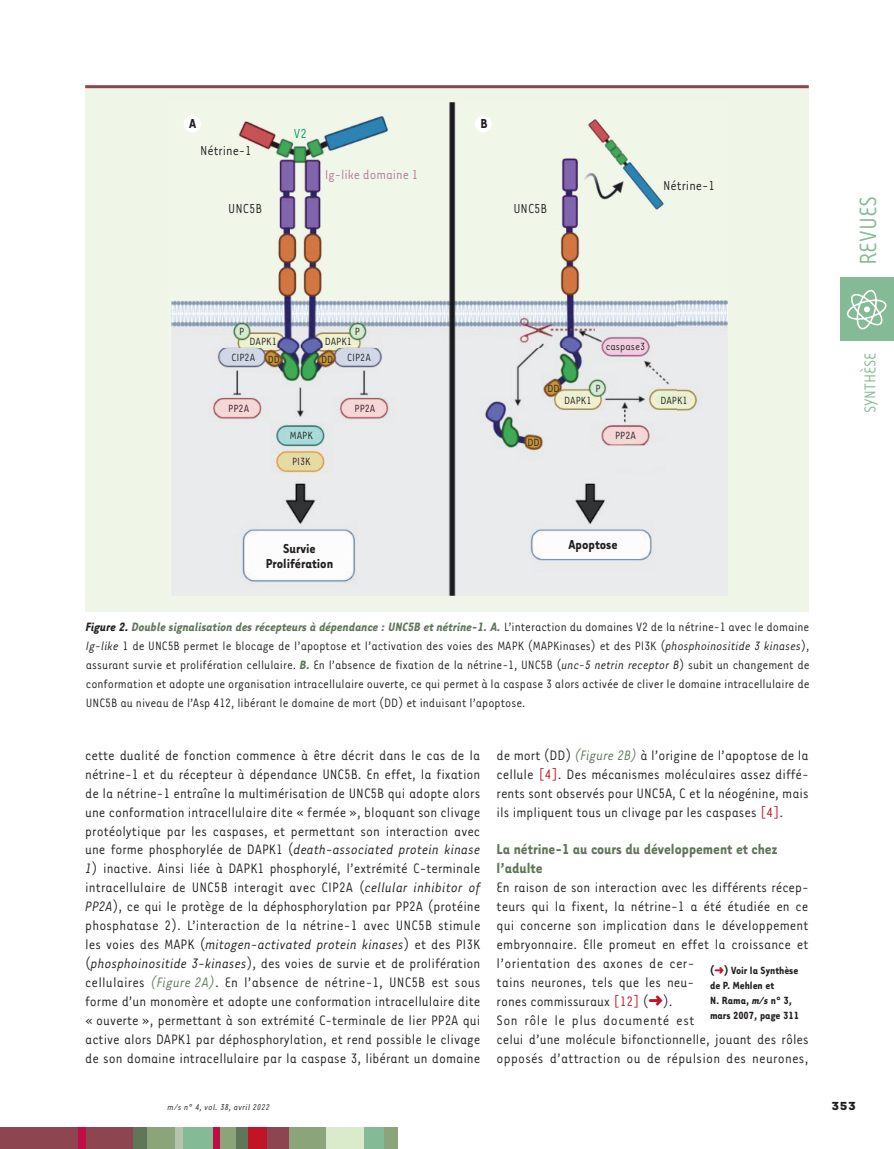
<style>
.page{position:relative;width:894px;height:1149px;background:#fff}
.page>*{position:absolute;margin:0;border:0;box-sizing:border-box;transform-origin:0 0}
.t1{font:27px "Tarzana Narrow";color:#84ba95}
.t2{font:18px "Tarzana Narrow";color:#84ba95}
.t3{font:700 16.5px/18.9px "Tarzana Narrow";color:#5f7659}
.t4{font:15.75px/18.9px "Tarzana Narrow";color:#231f20;text-align:justify}
.t5{font:700 15px/15px "Tarzana Narrow";color:#231f20;text-align:center}
.t6{font:15px "Tarzana Narrow";color:#231f20}
.t7{font:15px "Tarzana Narrow";color:#b5799a}
.t8{font:15px "Tarzana Narrow";color:#009f66}
.t9{font:13.95px/18.9px "Tarzana Narrow";color:#231f20;text-align:justify}
.t10{font:700 13.5px "Tarzana Wide";color:#231f20}
.t11{font:12px "Tarzana Narrow";color:#231f20}
.t12{font:700 12px/15px "Tarzana Narrow";color:#231f20}
.t13{font:italic 9.75px "Tarzana Narrow";letter-spacing:.025em;color:#231f20}
.s1{font-weight:700;font-style:italic}
.s2{font-weight:700;font-style:italic;color:#5f7659}
.s3{font-style:italic}
.s4{font-style:italic;color:#5f7659}
.s5{color:#c11527}
</style>
<div class="page">
<div style="left:840px;top:277px;width:53px;height:63px;background:#84ba95"></div>
<svg style="left:847px;top:290px;width:39px;height:39px"></svg>
<div style="left:0;top:1127px;width:134px;height:21px;background:#8d454f"></div>
<div style="left:235px;top:1127px;width:13px;height:21px;background:#5f7659"></div>
<div style="left:78px;top:1127px;width:7px;height:21px;background:#c10d45"></div>
<div style="left:133px;top:1127px;width:22px;height:21px;background:#5f7659"></div>
<div style="left:147px;top:1127px;width:30px;height:21px;background:#8ba479"></div>
<div style="left:175px;top:1127px;width:9px;height:21px;background:#b6c4ad"></div>
<div style="left:183px;top:1127px;width:30px;height:21px;background:#84ba95"></div>
<div style="left:217px;top:1127px;width:19px;height:21px;background:#8ba479"></div>
<div style="left:213px;top:1127px;width:6px;height:21px;background:#c10d45"></div>
<div style="left:248px;top:1127px;width:27px;height:21px;background:#c11527"></div>
<div style="left:287px;top:1127px;width:39px;height:21px;background:#8ba479"></div>
<div style="left:267px;top:1127px;width:21px;height:21px;background:#8d454f"></div>
<div style="left:326px;top:1127px;width:38px;height:21px;background:#daebcb"></div>
<div style="left:364px;top:1127px;width:20px;height:21px;background:#84ba95"></div>
<div style="left:383px;top:1127px;width:14px;height:21px;background:#8ba479"></div>
<div style="left:85px;top:85px;width:723px;height:527px;background:#eff6e8"></div>
<img style="left:171px;top:103px;width:555px;height:492px">
<div style="left:184px;top:115px;width:17px;height:17px;background:#fff;border-radius:50%"></div>
<div style="left:474px;top:115px;width:17px;height:17px;background:#fff;border-radius:50%"></div>
<hr style="left:85px;top:85px;width:723px;height:3px;background:#8d454f">
<p class="t5" style="left:189px;top:115px;width:9px">A</p>
<p class="t5" style="left:480px;top:115px;width:9px">B</p>
<p class="t6" style="left:200px;top:142px;width:53px">Nétrine-1</p>
<p class="t8" style="left:294px;top:124px;width:14px">V2</p>
<p class="t6" style="left:228px;top:199px;width:35px">UNC5B</p>
<p class="t7" style="left:324px;top:166px;width:95px">Ig-like domaine 1</p>
<p class="t6" style="left:513px;top:199px;width:35px">UNC5B</p>
<p class="t6" style="left:663px;top:176px;width:53px">Nétrine-1</p>
<p class="t11" style="left:239px;top:324px;width:7px">P</p>
<p class="t11" style="left:355px;top:324px;width:7px">P</p>
<p class="t11" style="left:249px;top:334px;width:29px">DAPK1</p>
<p class="t11" style="left:324px;top:334px;width:29px">DAPK1</p>
<p class="t11" style="left:231px;top:350px;width:25px">CIP2A</p>
<p class="t11" style="left:347px;top:350px;width:25px">CIP2A</p>
<p class="t11" style="left:268px;top:352px;width:14px">DD</p>
<p class="t11" style="left:321px;top:352px;width:14px">DD</p>
<p class="t11" style="left:228px;top:401px;width:22px">PP2A</p>
<p class="t11" style="left:354px;top:401px;width:22px">PP2A</p>
<p class="t11" style="left:290px;top:428px;width:24px">MAPK</p>
<p class="t11" style="left:292px;top:454px;width:20px">PI3K</p>
<p class="t11" style="left:605px;top:339px;width:41px">caspase3</p>
<p class="t11" style="left:547px;top:381px;width:14px">DD</p>
<p class="t11" style="left:595px;top:381px;width:7px">P</p>
<p class="t11" style="left:564px;top:393px;width:29px">DAPK1</p>
<p class="t11" style="left:660px;top:393px;width:29px">DAPK1</p>
<p class="t11" style="left:527px;top:435px;width:14px">DD</p>
<p class="t11" style="left:615px;top:428px;width:22px">PP2A</p>
<p class="t5" style="left:266px;top:539px;width:69px">Survie<br>Prolifération</p>
<p class="t5" style="left:568px;top:536px;width:51px">Apoptose</p>
<p class="t9" style="left:86px;top:617px;width:724px"><span class="s1">Figure 2.</span> <span class="s2">Double signalisation des récepteurs à dépendance : UNC5B et nétrine-1. A.</span> L’interaction du domaines V2 de la nétrine-1 avec le domaine <span class="s3">Ig-like</span> 1 de UNC5B permet le blocage de l’apoptose et l’activation des voies des MAPK (MAPKinases) et des PI3K (<span class="s3">phosphoinositide 3 kinases</span>), assurant survie et prolifération cellulaire. <span class="s2">B.</span> En l’absence de fixation de la nétrine-1, UNC5B (<span class="s3">unc-5 netrin receptor B</span>) subit un changement de conformation et adopte une organisation intracellulaire ouverte, ce qui permet à la caspase 3 alors activée de cliver le domaine intracellulaire de UNC5B au niveau de l’Asp 412, libérant le domaine de mort (DD) et induisant l’apoptose.</p>
<p class="t4" style="left:85px;top:745px;width:396px">cette dualité de fonction commence à être décrit dans le cas de la nétrine-1 et du récepteur à dépendance UNC5B. En effet, la fixation de la nétrine-1 entraîne la multimérisation de UNC5B qui adopte alors une conformation intracellulaire dite « fermée », bloquant son clivage protéolytique par les caspases, et permettant son interaction avec une forme phosphorylée de DAPK1 (<span class="s3">death-associated protein kinase</span></p>
<p class="t4" style="left:85px;top:858px;width:396px"><span class="s3">1</span>) inactive. Ainsi liée à DAPK1 phosphorylé, l’extrémité C-terminale intracellulaire de UNC5B interagit avec CIP2A (<span class="s3">cellular inhibitor of PP2A</span>), ce qui le protège de la déphosphorylation par PP2A (protéine phosphatase 2). L’interaction de la nétrine-1 avec UNC5B stimule les voies des MAPK (<span class="s3">mitogen-activated protein kinases</span>) et des PI3K (<span class="s3">phosphoinositide 3-kinases</span>), des voies de survie et de prolifération cellulaires <span class="s4">(Figure 2A)</span>. En l’absence de nétrine-1, UNC5B est sous forme d’un monomère et adopte une conformation intracellulaire dite « ouverte », permettant à son extrémité C-terminale de lier PP2A qui active alors DAPK1 par déphosphorylation, et rend possible le clivage de son domaine intracellulaire par la caspase 3, libérant un domaine</p>
<p class="t4" style="left:496px;top:745px;width:313px">de mort (DD) <span class="s4">(Figure 2B)</span> à l’origine de l’apoptose de la cellule <span class="s5">[4]</span>. Des mécanismes moléculaires assez diffé&shy;rents sont observés pour UNC5A, C et la néogénine, mais ils impliquent tous un clivage par les caspases <span class="s5">[4]</span>.</p>
<p class="t3" style="left:496px;top:839px;width:282px">La nétrine-1 au cours du développement et chez l’adulte</p>
<p class="t4" style="left:496px;top:877px;width:313px;text-align:left">En raison de son interaction avec les différents récep&shy;teurs qui la fixent, la nétrine-1 a été étudiée en ce qui concerne son implication dans le développement embryonnaire. Elle promeut en effet la croissance et l’orientation des axones de cer-<br>tains neurones, tels que les neu-<br>rones commissuraux <span class="s5">[12]</span> (<span class="s5">➜</span>).<br>Son rôle le plus documenté est<br>celui d’une molécule bifonctionnelle, jouant des rôles opposés d’attraction ou de répulsion des neurones,</p>
<p class="t12" style="left:709px;top:962px;width:90px">(<span class="s5">➜</span>) Voir la Synthèse de P. Mehlen et<br>N. Rama, <span class="s3">m/s</span> n° 3, mars 2007, page 311</p>
<h1 class="t1" style="left:851px;top:265px;width:71px;rotate:-90deg">REVUES</h1>
<p class="t2" style="left:858px;top:413px;width:62px;rotate:-90deg">SYNTHÈSE</p>
<p class="t13" style="left:167px;top:1100px;width:104px">m/s n° 4, vol. 38, avril 2022</p>
<p class="t10" style="left:830px;top:1097px;width:26px">353</p>
</div>
